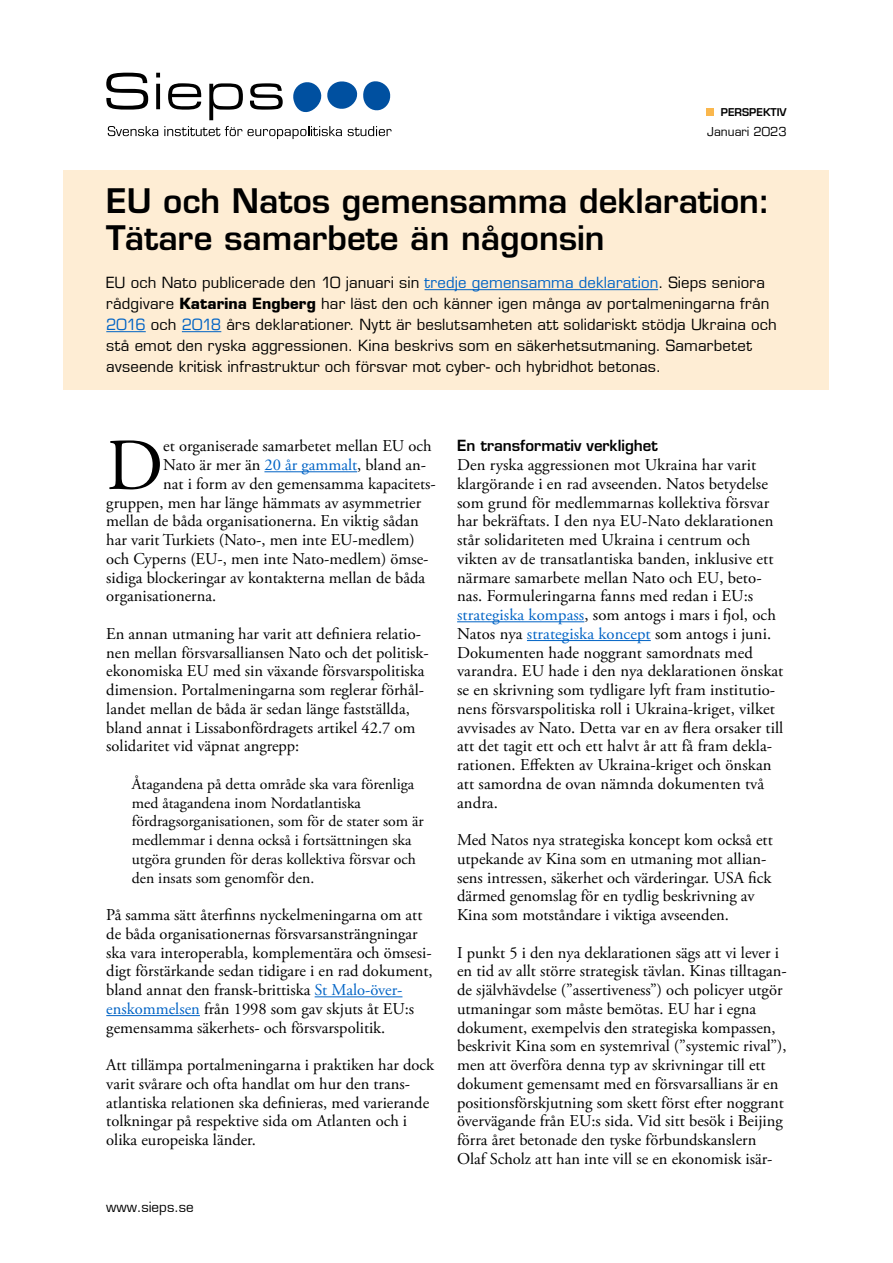
<style>
.page{position:relative;width:893px;height:1263px;background:#fff}
.page>*{position:absolute;margin:0;border:0;box-sizing:border-box;transform-origin:0 0}
.SIE_Text_Anfang{font:73.05px "Adobe Garamond Pro";color:#000}
.SIE_Framsida_Rubrik{font:600 33px/37.5px "Eurostile LT Std";color:#000}
.SIE_Text{font:16.5px/18.8px "Adobe Garamond Pro";color:#000}
.SIE_Text_Anfang-2{font:16.5px "Adobe Garamond Pro";color:#000}
.SIE_Citat{font:15.75px/18.8px "Adobe Garamond Pro";color:#000}
.SIE_Sammanfattning_T{font:15px/21px "Eurostile";letter-spacing:.01em;color:#000}
.SIE_Rubrik_2_onumrer{font:600 15px "Eurostile LT Std";color:#000}
.t1{font:13.5px "Eurostile";color:#000}
.t2{font:12px "Eurostile";color:#000}
.t3{font:600 10.5px "Eurostile LT Std";color:#000}
.s1{color:#0063c5}
.s2{font-weight:700}
</style>
<div class="page">
<div style="left:706px;top:108px;width:7px;height:8px;background:#fab74d"></div>
<hr style="left:264px;top:471px;width:93px;height:1px;background:#0063c5">
<hr style="left:315px;top:996px;width:87px;height:1px;background:#0063c5">
<hr style="left:106px;top:1015px;width:94px;height:1px;background:#0063c5">
<hr style="left:457px;top:621px;width:127px;height:1px;background:#0063c5">
<hr style="left:527px;top:640px;width:124px;height:1px;background:#0063c5">
<svg style="left:108px;top:126px;width:50px;height:10px"></svg>
<svg style="left:164px;top:126px;width:178px;height:13px"></svg>
<svg style="left:348px;top:126px;width:44px;height:10px"></svg>
<svg style="left:106px;top:73px;width:42px;height:37px"></svg>
<svg style="left:156px;top:84px;width:4px;height:25px"></svg>
<svg style="left:156px;top:73px;width:4px;height:4px"></svg>
<svg style="left:168px;top:83px;width:33px;height:27px"></svg>
<svg style="left:209px;top:83px;width:34px;height:37px"></svg>
<svg style="left:250px;top:83px;width:33px;height:27px"></svg>
<svg style="left:293px;top:81px;width:98px;height:32px"></svg>
<div style="left:64px;top:170px;width:765px;height:219px;background:#feedd4"></div>
<hr style="left:425px;top:289px;width:233px;height:1px;background:#0063c5">
<hr style="left:106px;top:331px;width:40px;height:1px;background:#0063c5">
<hr style="left:182px;top:331px;width:39px;height:1px;background:#0063c5">
<p class="t3" style="left:721px;top:106px;width:67px">PERSPEKTIV</p>
<p class="t2" style="left:707px;top:124px;width:81px">Januari 2023</p>
<p class="SIE_Framsida_Rubrik" style="left:106px;top:182px;width:666px">EU och Natos gemensamma deklaration:<br>Tätare samarbete än någonsin</p>
<p class="SIE_Sammanfattning_T" style="left:106px;top:272px;width:672px">EU och Nato publicerade den 10 januari sin <span class="s1">tredje gemensamma deklaration</span>. Sieps seniora rådgivare <span class="s2">Katarina Engberg</span> har läst den och känner igen många av portalmeningarna från <span class="s1">2016</span> och <span class="s1">2018</span> års deklarationer. Nytt är beslutsamheten att solidariskt stödja Ukraina och stå emot den ryska aggressionen. Kina beskrivs som en säkerhetsutmaning. Samarbetet avseende kritisk infrastruktur och försvar mot cyber- och hybridhot betonas.</p>
<p class="SIE_Text_Anfang" style="left:106px;top:422px;width:58px">D</p>
<p class="SIE_Text_Anfang-2" style="left:163px;top:436px;width:270px">et organiserade samarbetet mellan EU och</p>
<p class="SIE_Text_Anfang-2" style="left:163px;top:455px;width:264px">Nato är mer än <span class="s1">20 år gammalt</span>, bland an-</p>
<p class="SIE_Text_Anfang-2" style="left:163px;top:474px;width:274px">nat i form av den gemensamma kapacitets-</p>
<p class="SIE_Text_Anfang-2" style="left:106px;top:492px;width:316px">gruppen, men har länge hämmats av asymmetrier</p>
<p class="SIE_Text_Anfang-2" style="left:106px;top:511px;width:314px">mellan de båda organisationerna. En viktig sådan</p>
<p class="SIE_Text_Anfang-2" style="left:106px;top:530px;width:310px">har varit Turkiets (Nato-, men inte EU-medlem)</p>
<p class="SIE_Text_Anfang-2" style="left:106px;top:549px;width:324px">och Cyperns (EU-, men inte Nato-medlem) ömse-</p>
<p class="SIE_Text_Anfang-2" style="left:106px;top:567px;width:320px">sidiga blockeringar av kontakterna mellan de båda</p>
<p class="SIE_Text_Anfang-2" style="left:106px;top:586px;width:111px">organisationerna.</p>
<p class="SIE_Text" style="left:106px;top:625px;width:324px">En annan utmaning har varit att definiera relatio&shy;nen mellan försvarsalliansen Nato och det politisk&shy;ekonomiska EU med sin växande försvarspolitiska dimension. Portalmeningarna som reglerar förhål&shy;landet mellan de båda är sedan länge fastställda, bland annat i Lissabonfördragets artikel 42.7 om solidaritet vid väpnat angrepp:</p>
<p class="SIE_Citat" style="left:132px;top:775px;width:294px">Åtagandena på detta område ska vara förenliga med åtagandena inom Nordatlantiska fördragsorganisationen, som för de stater som är medlemmar i denna också i fortsättningen ska utgöra grunden för deras kollektiva försvar och den insats som genomför den.</p>
<p class="SIE_Text" style="left:106px;top:906px;width:328px">På samma sätt återfinns nyckelmeningarna om att de båda organisationernas försvarsansträngningar ska vara interoperabla, komplementära och ömsesi&shy;digt förstärkande sedan tidigare i en rad dokument, bland annat den fransk-brittiska <span class="s1">St Malo-över&shy;enskommelsen</span> från 1998 som gav skjuts åt EU:s gemensamma säkerhets- och försvarspolitik.</p>
<p class="SIE_Text" style="left:106px;top:1056px;width:329px">Att tillämpa portalmeningarna i praktiken har dock varit svårare och ofta handlat om hur den trans&shy;atlantiska relationen ska definieras, med varierande tolkningar på respektive sida om Atlanten och i olika europeiska länder.</p>
<p class="t1" style="left:106px;top:1199px;width:89px">www.sieps.se</p>
<h2 class="SIE_Rubrik_2_onumrer" style="left:457px;top:436px;width:202px">En transformativ verklighet</h2>
<p class="SIE_Text" style="left:457px;top:456px;width:328px">Den ryska aggressionen mot Ukraina har varit klargörande i en rad avseenden. Natos betydelse som grund för medlemmarnas kollektiva försvar har bekräftats. I den nya EU-Nato deklarationen står solidariteten med Ukraina i centrum och vikten av de transatlantiska banden, inklusive ett närmare samarbete mellan Nato och EU, beto&shy;nas. Formuleringarna fanns med redan i EU:s <span class="s1">strategiska kompass</span>, som antogs i mars i fjol, och Natos nya <span class="s1">strategiska koncept</span> som antogs i juni.<br>Dokumenten hade noggrant samordnats med varandra. EU hade i den nya deklarationen önskat se en skrivning som tydligare lyft fram institutio&shy;nens försvarspolitiska roll i Ukraina-kriget, vilket avvisades av Nato. Detta var en av flera orsaker till att det tagit ett och ett halvt år att få fram dekla&shy;rationen. Effekten av Ukraina-kriget och önskan att samordna de ovan nämnda dokumenten två andra.</p>
<p class="SIE_Text" style="left:457px;top:831px;width:317px">Med Natos nya strategiska koncept kom också ett utpekande av Kina som en utmaning mot allian&shy;sens intressen, säkerhet och värderingar. USA fick därmed genomslag för en tydlig beskrivning av Kina som motståndare i viktiga avseenden.</p>
<p class="SIE_Text" style="left:457px;top:944px;width:331px">I punkt 5 i den nya deklarationen sägs att vi lever i en tid av allt större strategisk tävlan. Kinas tilltagan&shy;de självhävdelse (”assertiveness”) och policyer utgör utmaningar som måste bemötas. EU har i egna dokument, exempelvis den strategiska kompassen, beskrivit Kina som en systemrival (”systemic rival”), men att överföra denna typ av skrivningar till ett dokument gemensamt med en försvarsallians är en positionsförskjutning som skett först efter noggrant övervägande från EU:s sida. Vid sitt besök i Beijing förra året betonade den tyske förbundskanslern Olaf Scholz att han inte vill se en ekonomisk isär-</p>
</div>
